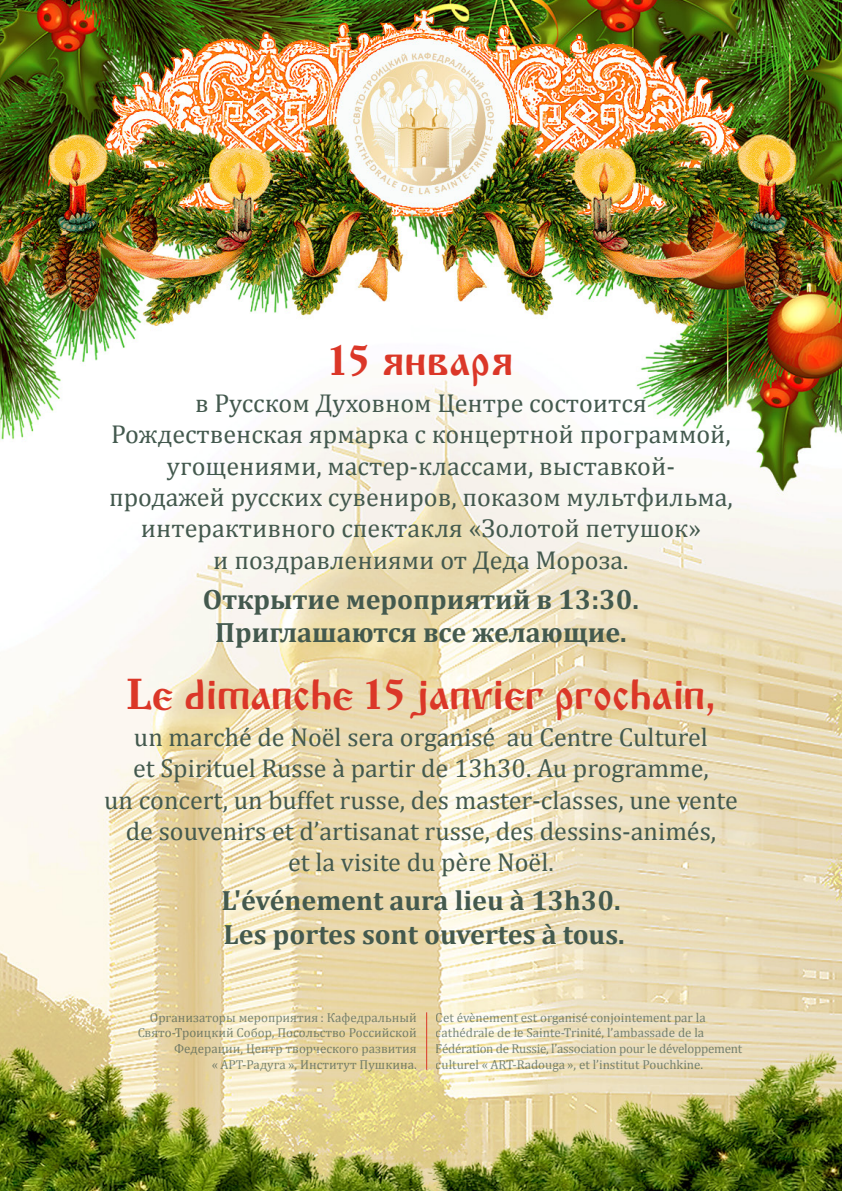
<style>
.page{position:relative;width:842px;height:1191px;background:#fff}
.page>*{position:absolute;margin:0;border:0;box-sizing:border-box;transform-origin:0 0}
.t1{font:45px "Cyrillic Old";color:#db3728}
.t2{font:700 28px "Cambria";color:#43594e}
.t3{font:26px/31.4px "Cambria";color:#43594e;text-align:center}
.t4{font:13px/15.6px "Cambria";color:#43594e;text-align:right}
</style>
<div class="page">
<img style="left:0;top:0;width:842px;height:1191px">
<hr style="left:426px;top:1012px;width:1px;height:57px;background:#db3728">
<p class="t1" style="left:329px;top:336px;width:186px">15 января</p>
<p class="t3" style="left:109px;top:387px;width:625px">в Русском Духовном Центре состоится Рождественская ярмарка с концертной программой, угощениями, мастер-классами, выставкой&shy;продажей русских сувениров, показом мультфильма, интерактивного спектакля «Золотой петушок»<br>и поздравлениями от Деда Мороза.</p>
<p class="t2" style="left:203px;top:579px;width:437px">Открытие мероприятий в 13:30.</p>
<p class="t2" style="left:215px;top:613px;width:413px">Приглашаются все желающие.</p>
<p class="t1" style="left:126px;top:670px;width:591px">Le dimanche 15 janvier prochain,</p>
<p class="t3" style="left:104px;top:721px;width:635px">un marché de Noël sera organisé au Centre Culturel<br>et Spirituel Russe à partir de 13h30. Au programme,<br>un concert, un buffet russe, des master-classes, une vente de souvenirs et d’artisanat russe, des dessins-animés,<br>et la visite du père Noël.</p>
<p class="t2" style="left:221px;top:881px;width:401px">L'événement aura lieu à 13h30.</p>
<p class="t2" style="left:223px;top:914px;width:403px">Les portes sont ouvertes à tous.</p>
<p class="t4" style="left:137px;top:1009px;width:281px">Организаторы мероприятия : Кафедральный Свято-Троицкий Собор, Посольство Российской Федерации, Центр творческого развития<br>« АРТ-Радуга », Институт Пушкина.</p>
<p class="t4" style="left:436px;top:1009px;width:308px;text-align:left">Cet évènement est organisé conjointement par la cathédrale de le Sainte-Trinité, l’ambassade de la Fédération de Russie, l’association pour le développement culturel « ART-Radouga », et l’institut Pouchkine.</p>
</div>
